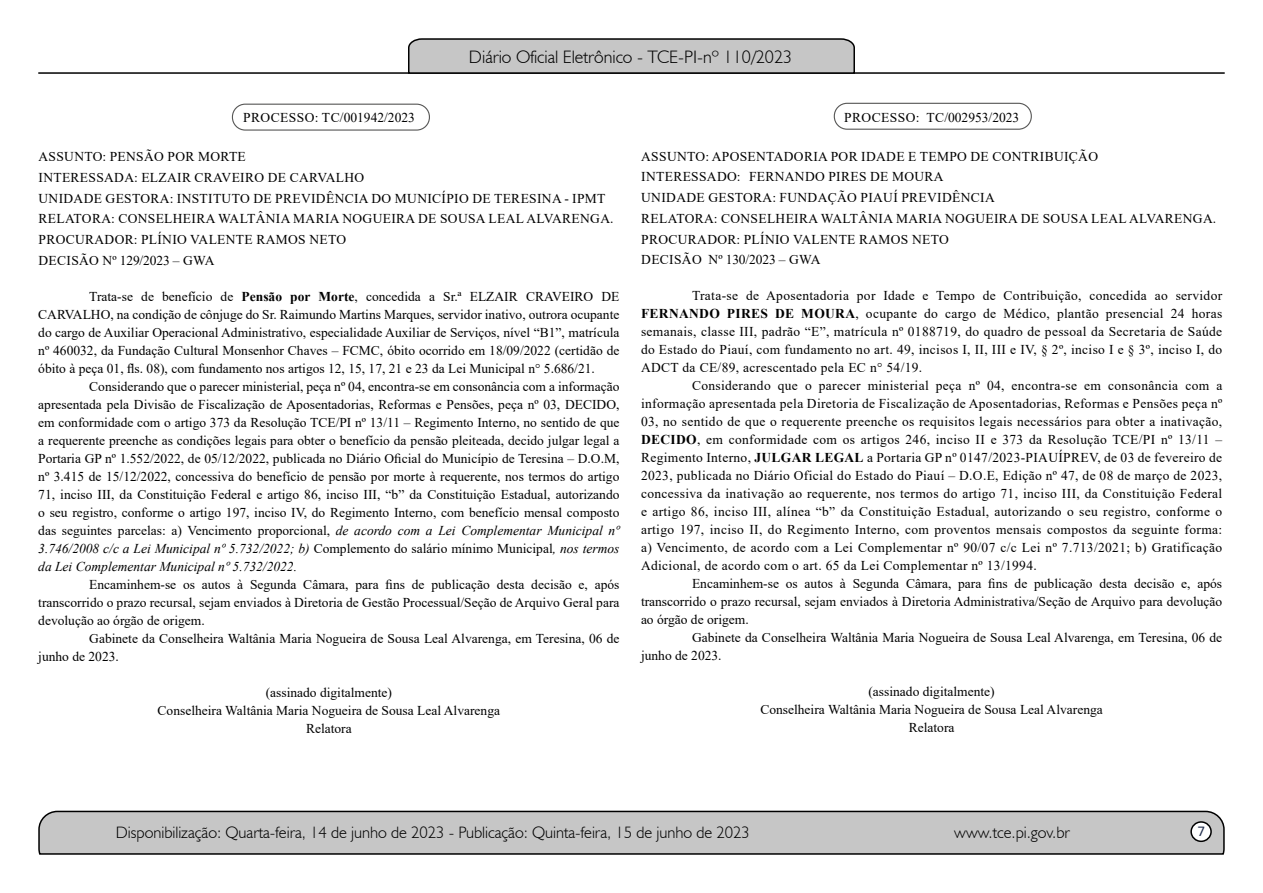
<style>
.page{position:relative;width:1263px;height:893px;background:#fff}
.page>*{position:absolute;margin:0;border:0;box-sizing:border-box;transform-origin:0 0}
.t1{font:300 18px "Humanist 521 BT";color:#000}
.t2{font:300 16.5px "Humanist 521 BT";color:#000}
.t3{font:15px "Calibri";color:#212d4c}
.t4{font:13.5px/18px "Times New Roman";color:#000;text-align:justify}
.t5{font:13.5px/20.7px "Times New Roman";letter-spacing:.025em;color:#000}
.s1{font-weight:700}
.s2{font-style:italic}
</style>
<div class="page">
<svg style="left:38px;top:810px;width:1187px;height:45px;background:#b9b9b9"></svg>
<div style="left:1191px;top:822px;width:20px;height:19px;background:#fff;border-radius:50%"></div>
<div style="left:1190px;top:821px;width:22px;height:21px;border:2px solid #000;border-radius:50%"></div>
<hr style="left:38px;top:72px;width:1187px;height:2px;background:#000">
<svg style="left:407px;top:38px;width:449px;height:36px;background:#b4b4b4"></svg>
<div style="left:232px;top:104px;width:198px;height:27px;border:1px solid #575756;border-radius:13px"></div>
<div style="left:834px;top:103px;width:198px;height:27px;border:1px solid #575756;border-radius:13px"></div>
<h1 class="t1" style="left:469px;top:46px;width:325px">Diário Oficial Eletrônico - TCE-PI-nº 110/2023</h1>
<p class="t4" style="left:243px;top:108px;width:173px">PROCESSO: TC/001942/2023</p>
<p class="t5" style="left:39px;top:146px;width:576px">ASSUNTO: PENSÃO POR MORTE<br>INTERESSADA: ELZAIR CRAVEIRO DE CARVALHO<br>UNIDADE GESTORA: INSTITUTO DE PREVIDÊNCIA DO MUNICÍPIO DE TERESINA - IPMT RELATORA: CONSELHEIRA WALTÂNIA MARIA NOGUEIRA DE SOUSA LEAL ALVARENGA.<br>PROCURADOR: PLÍNIO VALENTE RAMOS NETO<br>DECISÃO Nº 129/2023 – GWA</p>
<p class="t4" style="left:38px;top:287px;width:583px;text-indent:51px">Trata-se de benefício de <span class="s1">Pensão por Morte</span>, concedida a Sr.ª ELZAIR CRAVEIRO DE CARVALHO, na condição de cônjuge do Sr. Raimundo Martins Marques, servidor inativo, outrora ocupante do cargo de Auxiliar Operacional Administrativo, especialidade Auxiliar de Serviços, nível “B1”, matrícula nº 460032, da Fundação Cultural Monsenhor Chaves – FCMC, óbito ocorrido em 18/09/2022 (certidão de óbito à peça 01, fls. 08), com fundamento nos artigos 12, 15, 17, 21 e 23 da Lei Municipal n° 5.686/21.</p>
<p class="t4" style="left:38px;top:377px;width:583px;text-indent:51px">Considerando que o parecer ministerial, peça nº 04, encontra-se em consonância com a informação apresentada pela Divisão de Fiscalização de Aposentadorias, Reformas e Pensões, peça nº 03, DECIDO, em conformidade com o artigo 373 da Resolução TCE/PI nº 13/11 – Regimento Interno, no sentido de que a requerente preenche as condições legais para obter o benefício da pensão pleiteada, decido julgar legal a Portaria GP nº 1.552/2022, de 05/12/2022, publicada no Diário Oficial do Município de Teresina – D.O.M, nº 3.415 de 15/12/2022, concessiva do benefício de pensão por morte à requerente, nos termos do artigo 71, inciso III, da Constituição Federal e artigo 86, inciso III, “b” da Constituição Estadual, autorizando o seu registro, conforme o artigo 197, inciso IV, do Regimento Interno, com benefício mensal composto das seguintes parcelas: a) Vencimento proporcional, <span class="s2">de acordo com a Lei Complementar Municipal nº 3.746/2008 c/c a Lei Municipal nº 5.732/2022; b)</span> Complemento do salário mínimo Municipal<span class="s2">, nos termos da Lei Complementar Municipal nº 5.732/2022.</span></p>
<p class="t4" style="left:38px;top:575px;width:583px;text-indent:51px">Encaminhem-se os autos à Segunda Câmara, para fins de publicação desta decisão e, após transcorrido o prazo recursal, sejam enviados à Diretoria de Gestão Processual/Seção de Arquivo Geral para devolução ao órgão de origem.</p>
<p class="t4" style="left:38px;top:629px;width:583px;text-indent:51px">Gabinete da Conselheira Waltânia Maria Nogueira de Sousa Leal Alvarenga, em Teresina, 06 de junho de 2023.</p>
<p class="t4" style="left:158px;top:683px;width:344px;text-align:center">(assinado digitalmente)<br>Conselheira Waltânia Maria Nogueira de Sousa Leal Alvarenga<br>Relatora</p>
<p class="t4" style="left:844px;top:108px;width:177px">PROCESSO: TC/002953/2023</p>
<p class="t5" style="left:641px;top:145px;width:576px">ASSUNTO: APOSENTADORIA POR IDADE E TEMPO DE CONTRIBUIÇÃO<br>INTERESSADO: FERNANDO PIRES DE MOURA<br>UNIDADE GESTORA: FUNDAÇÃO PIAUÍ PREVIDÊNCIA<br>RELATORA: CONSELHEIRA WALTÂNIA MARIA NOGUEIRA DE SOUSA LEAL ALVARENGA.<br>PROCURADOR: PLÍNIO VALENTE RAMOS NETO<br>DECISÃO Nº 130/2023 – GWA</p>
<p class="t4" style="left:641px;top:286px;width:583px;text-indent:51px">Trata-se de Aposentadoria por Idade e Tempo de Contribuição, concedida ao servidor <span class="s1">FERNANDO PIRES DE MOURA</span>, ocupante do cargo de Médico, plantão presencial 24 horas semanais, classe III, padrão “E”, matrícula nº 0188719, do quadro de pessoal da Secretaria de Saúde do Estado do Piauí, com fundamento no art. 49, incisos I, II, III e IV, § 2º, inciso I e § 3º, inciso I, do ADCT da CE/89, acrescentado pela EC n° 54/19.</p>
<p class="t4" style="left:641px;top:376px;width:583px;text-indent:51px">Considerando que o parecer ministerial peça nº 04, encontra-se em consonância com a informação apresentada pela Diretoria de Fiscalização de Aposentadorias, Reformas e Pensões peça nº 03, no sentido de que o requerente preenche os requisitos legais necessários para obter a inativação, <span class="s1">DECIDO</span>, em conformidade com os artigos 246, inciso II e 373 da Resolução TCE/PI nº 13/11 – Regimento Interno, <span class="s1">JULGAR LEGAL</span> a Portaria GP nº 0147/2023-PIAUÍPREV, de 03 de fevereiro de 2023, publicada no Diário Oficial do Estado do Piauí – D.O.E, Edição nº 47, de 08 de março de 2023, concessiva da inativação ao requerente, nos termos do artigo 71, inciso III, da Constituição Federal e artigo 86, inciso III, alínea “b” da Constituição Estadual, autorizando o seu registro, conforme o artigo 197, inciso II, do Regimento Interno, com proventos mensais compostos da seguinte forma: a) Vencimento, de acordo com a Lei Complementar nº 90/07 c/c Lei nº 7.713/2021; b) Gratificação Adicional, de acordo com o art. 65 da Lei Complementar nº 13/1994.</p>
<p class="t4" style="left:641px;top:574px;width:583px;text-indent:51px">Encaminhem-se os autos à Segunda Câmara, para fins de publicação desta decisão e, após transcorrido o prazo recursal, sejam enviados à Diretoria Administrativa/Seção de Arquivo para devolução ao órgão de origem.</p>
<p class="t4" style="left:641px;top:628px;width:583px;text-indent:51px">Gabinete da Conselheira Waltânia Maria Nogueira de Sousa Leal Alvarenga, em Teresina, 06 de junho de 2023.</p>
<p class="t4" style="left:760px;top:682px;width:344px;text-align:center">(assinado digitalmente)<br>Conselheira Waltânia Maria Nogueira de Sousa Leal Alvarenga<br>Relatora</p>
<p class="t2" style="left:116px;top:822px;width:635px">Disponibilização: Quarta-feira, 14 de junho de 2023 - Publicação: Quinta-feira, 15 de junho de 2023</p>
<p class="t2" style="left:954px;top:822px;width:117px">www.tce.pi.gov.br</p>
<p class="t3" style="left:1197px;top:821px;width:9px">7</p>
</div>
